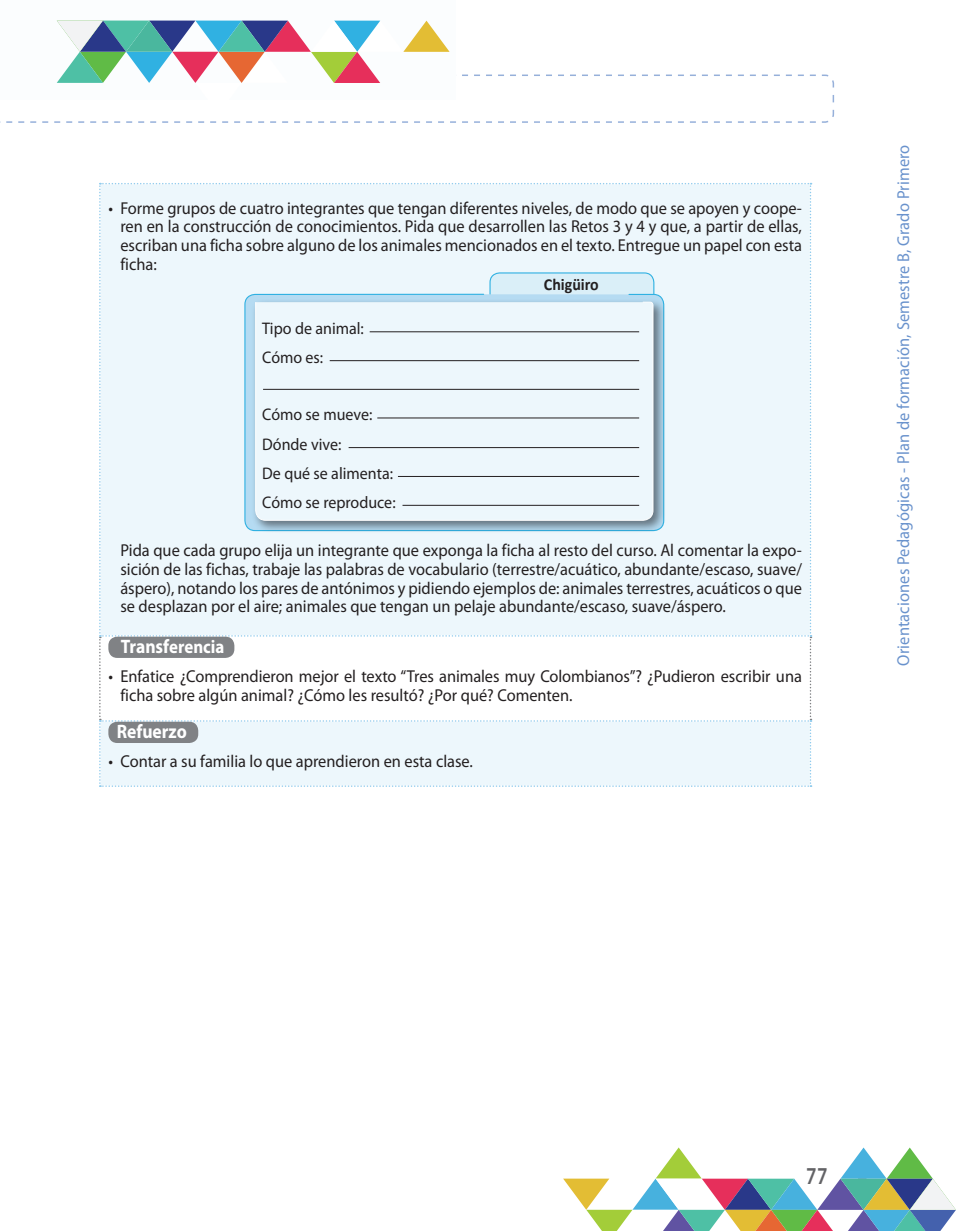
<style>
.page{position:relative;width:961px;height:1231px;background:#fff}
.page>*{position:absolute;margin:0;border:0;box-sizing:border-box;transform-origin:0 0}
.t1{font:600 24.3px "Myriad Pro";color:#636366;scale:.8 1}
.t2{font:700 19.5px "Myriad Pro";color:#fff;scale:.9 1}
.t3{font:700 18.75px "Myriad Pro";color:#fff;scale:.9 1}
.t4{font:17.25px/18.8px "Myriad Pro";color:#231f20;text-align:justify;scale:.95 1}
.t5{font:17.25px "Myriad Pro";letter-spacing:.01em;color:#6992cc;scale:.95 1}
.poema{font:16.8px "Myriad Pro";color:#231f20;scale:.95 1}
.Título{font:700 16.8px "Calibri";color:#231f20;scale:.94 1}
.s1{font-size:19.5px}
</style>
<div class="page">
<svg style="left:563px;top:1147px;width:392px;height:84px"></svg>
<div style="left:0;top:0;width:455px;height:100px;background:#fbfdfe"></div>
<svg style="left:0;top:21px;width:834px;height:102px"></svg>
<svg style="left:99px;top:183px;width:712px;height:604px"></svg>
<div style="left:108px;top:636px;width:126px;height:22px;background:#808285;border-radius:9px"></div>
<div style="left:108px;top:721px;width:90px;height:22px;background:#808285;border-radius:9px"></div>
<div style="left:490px;top:273px;width:164px;height:49px;background:#daeff8;border-radius:10px"></div>
<div style="left:489px;top:272px;width:165px;height:51px;border:1px solid #30b1e2;border-radius:10px"></div>
<div style="left:244px;top:294px;width:420px;height:237px;background:#b5dbf2;border:1px solid #30b1e2;border-radius:10px"></div>
<div style="left:251px;top:298px;width:414px;height:235px;background:#231f20;opacity:.55"></div>
<div style="left:255px;top:301px;width:398px;height:220px;background:#edf7fc"></div>
<hr style="left:370px;top:331px;width:269px;height:1px;background:#231f20">
<hr style="left:348px;top:447px;width:291px;height:1px;background:#231f20">
<hr style="left:398px;top:476px;width:241px;height:1px;background:#231f20">
<hr style="left:402px;top:505px;width:237px;height:1px;background:#231f20">
<hr style="left:330px;top:360px;width:309px;height:1px;background:#231f20">
<hr style="left:263px;top:389px;width:376px;height:1px;background:#231f20">
<hr style="left:377px;top:417px;width:262px;height:1px;background:#231f20">
<p class="t4" style="left:120px;top:198px;width:719px;text-indent:-12px">• Forme grupos de cuatro integrantes que tengan diferentes niveles, de modo que se apoyen y coope&shy;ren en la construcción de conocimientos. Pida que desarrollen las Retos 3 y 4 y que, a partir de ellas, escriban una ficha sobre alguno de los animales mencionados en el texto. Entregue un papel con esta ficha:</p>
<p class="poema" style="left:262px;top:318px;width:108px">Tipo de animal:</p>
<p class="poema" style="left:262px;top:346px;width:66px">Cómo es:</p>
<p class="poema" style="left:262px;top:404px;width:117px">Cómo se mueve:</p>
<p class="poema" style="left:262px;top:434px;width:85px">Dónde vive:</p>
<p class="poema" style="left:262px;top:463px;width:139px">De qué se alimenta:</p>
<p class="poema" style="left:262px;top:491px;width:142px">Cómo se reproduce:</p>
<p class="Título" style="left:544px;top:274px;width:60px">Chigüiro</p>
<p class="t4" style="left:120px;top:541px;width:719px">Pida que cada grupo elija un integrante que exponga la ficha al resto del curso. Al comentar la expo&shy;sición de las fichas, trabaje las palabras de vocabulario (terrestre/acuático, abundante/escaso, suave/ áspero), notando los pares de antónimos y pidiendo ejemplos de: animales terrestres, acuáticos o que se desplazan por el aire; animales que tengan un pelaje abundante/escaso, suave/áspero.</p>
<p class="t3" style="left:121px;top:634px;width:116px"><span class="s1">Transf</span>erencia</p>
<p class="t4" style="left:120px;top:666px;width:719px;text-indent:-12px">• Enfatice ¿Comprendieron mejor el texto “Tres animales muy Colombianos”? ¿Pudieron escribir una ficha sobre algún animal? ¿Cómo les resultó? ¿Por qué? Comenten.</p>
<p class="t2" style="left:117px;top:718px;width:79px">Refuerzo</p>
<p class="t4" style="left:108px;top:751px;width:385px">• Contar a su familia lo que aprendieron en esta clase.</p>
<p class="t5" style="left:892px;top:666px;width:550px;rotate:-90deg">Orientaciones Pedagógicas - Plan de formación, Semestre B, Grado Primero</p>
<h1 class="t1" style="left:806px;top:1160px;width:28px">77</h1>
</div>
